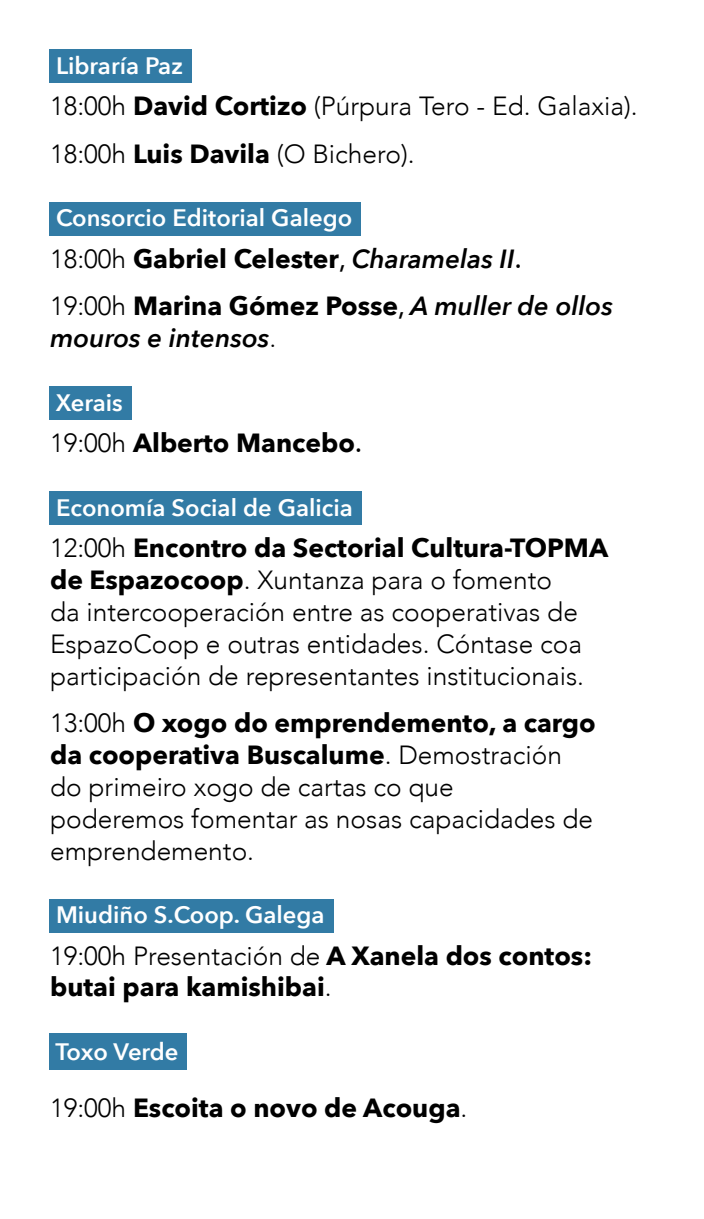
<style>
.page{position:relative;width:704px;height:1219px;background:#fff}
.page>*{position:absolute;margin:0;border:0;box-sizing:border-box;transform-origin:0 0}
.t1{font:300 26.25px/31.9px "Avenir";color:#000}
.t2{font:700 26.25px/31.9px "Avenir Next";color:#000}
.t3{font:italic 600 26.25px/31.9px "Avenir Next";color:#000}
.Promotor_Expositores{font:600 23.75px "Avenir Next";color:#fff}
.s1{font-family:"Avenir Next";font-weight:700}
.s2{font-family:"Avenir";font-weight:300}
.s3{font-weight:500}
.s4{font-weight:600;font-style:italic}
.s5{font-family:"Avenir";font-weight:300;font-style:normal}
.s6{font-weight:700;font-style:normal}
.s7{font-weight:500;font-style:normal}
</style>
<div class="page">
<div style="left:49px;top:49px;width:142px;height:34px;background:#327ba5"></div>
<div style="left:49px;top:202px;width:312px;height:34px;background:#327ba5"></div>
<div style="left:49px;top:386px;width:82px;height:34px;background:#327ba5"></div>
<div style="left:49px;top:491px;width:312px;height:34px;background:#327ba5"></div>
<div style="left:49px;top:899px;width:284px;height:33px;background:#327ba5"></div>
<div style="left:49px;top:1033px;width:138px;height:36px;background:#327ba5"></div>
<p class="Promotor_Expositores" style="left:56px;top:45px;width:128px">Libraría Paz</p>
<p class="t1" style="left:50px;top:90px;width:588px">18:00h <span class="s1">David Cortizo</span> (Púrpura Tero - Ed. Galaxia).</p>
<p class="t1" style="left:50px;top:138px;width:366px">18:00h <span class="s1">Luis Davila</span> (O Bichero).</p>
<p class="Promotor_Expositores" style="left:56px;top:198px;width:297px">Consorcio Editorial Galego</p>
<p class="t2" style="left:50px;top:242px;width:473px"><span class="s2">18:00h</span> Gabriel Celester<span class="s3">,</span> <span class="s4">Charamelas II</span><span class="s3">.</span></p>
<p class="t3" style="left:50px;top:289px;width:564px"><span class="s5">19:00h</span> <span class="s6">Marina Gómez Posse</span><span class="s7">,</span> A muller de ollos mouros e intensos<span class="s5">.</span></p>
<p class="Promotor_Expositores" style="left:56px;top:382px;width:68px">Xerais</p>
<p class="t2" style="left:50px;top:426px;width:313px"><span class="s2">19:00h</span> Alberto Mancebo<span class="s3">.</span></p>
<p class="Promotor_Expositores" style="left:56px;top:487px;width:298px">Economía Social de Galicia</p>
<p class="t1" style="left:50px;top:532px;width:559px">12:00h <span class="s1">Encontro da Sectorial Cultura-TOPMA de Espazocoop</span>. Xuntanza para o fomento<br>da intercooperación entre as cooperativas de EspazoCoop e outras entidades. Cóntase coa participación de representantes institucionais.</p>
<p class="t1" style="left:50px;top:707px;width:547px">13:00h <span class="s1">O xogo do emprendemento, a cargo da cooperativa Buscalume</span>. Demostración do primeiro xogo de cartas co que<br>poderemos fomentar as nosas capacidades de emprendemento.</p>
<p class="Promotor_Expositores" style="left:56px;top:894px;width:270px">Miudiño S.Coop. Galega</p>
<p class="t2" style="left:50px;top:939px;width:543px"><span class="s2">19:00h Presentación de</span> A Xanela dos contos: butai para kamishibai<span class="s2">.</span></p>
<p class="Promotor_Expositores" style="left:55px;top:1031px;width:125px">Toxo Verde</p>
<p class="t2" style="left:50px;top:1091px;width:418px"><span class="s2">19:00h</span> Escoita o novo de Acouga<span class="s2">.</span></p>
</div>
